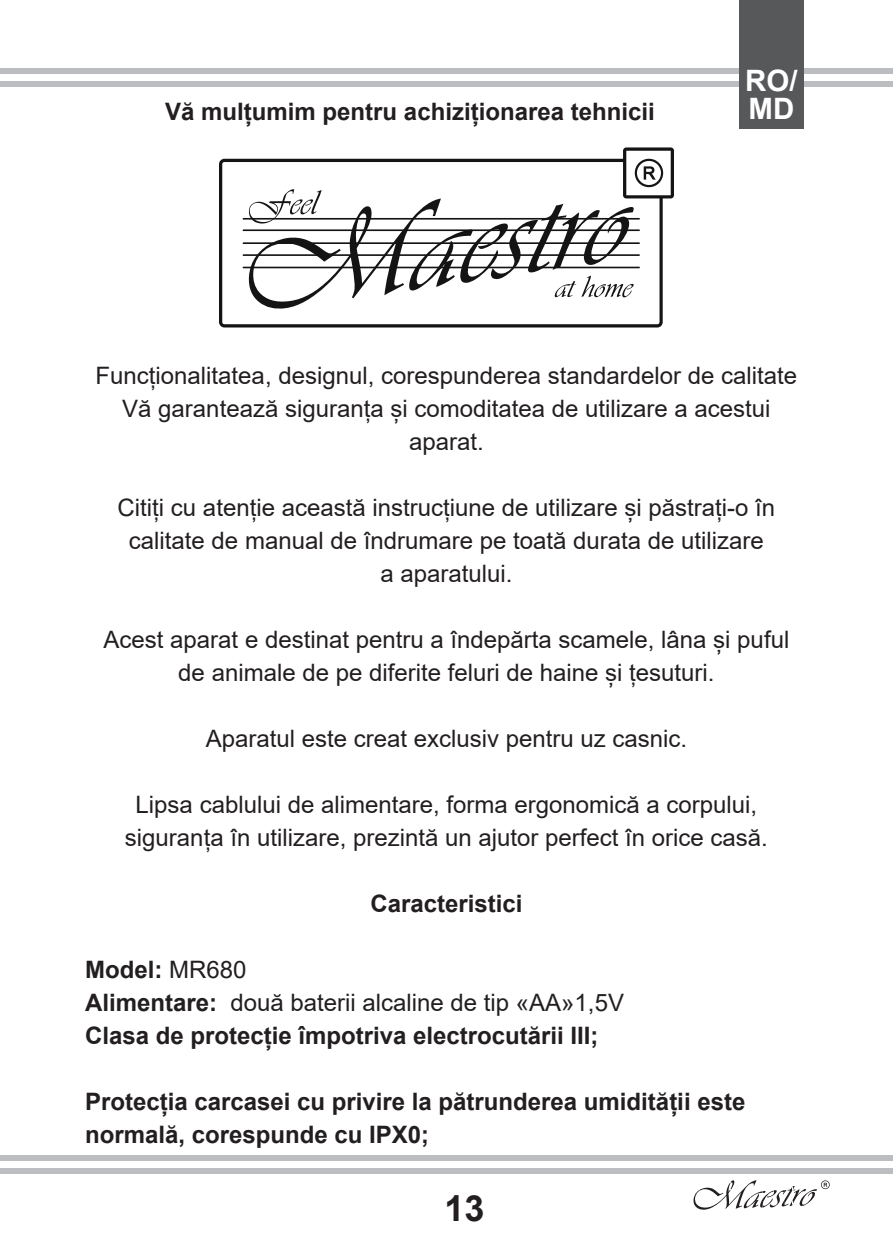
<style>
.page{position:relative;width:893px;height:1259px;background:#fff}
.page>*{position:absolute;margin:0;border:0;box-sizing:border-box;transform-origin:0 0}
.t1{font:700 36px "Arial";color:#231f20}
.t2{font:700 29.4px "Arial";color:#fff}
.t3{font:24px/33px "Arial";color:#231f20;text-align:center}
.t4{font:700 24px/33px "Arial";color:#231f20}
.s1{font-weight:400}
.s2{font-weight:700}
</style>
<div class="page">
<div style="left:0;top:68px;width:893px;height:6px;background:#bcbdc0"></div>
<div style="left:0;top:1155px;width:893px;height:5px;background:#bcbdc0"></div>
<div style="left:0;top:81px;width:893px;height:6px;background:#bcbdc0"></div>
<div style="left:0;top:1168px;width:893px;height:6px;background:#bcbdc0"></div>
<svg style="left:693px;top:1180px;width:137px;height:29px"></svg>
<div style="left:739px;top:0;width:65px;height:128px;background:#57585a"></div>
<svg style="left:219px;top:147px;width:455px;height:180px"></svg>
<svg style="left:248px;top:159px;width:415px;height:151px"></svg>
<p class="t4" style="left:165px;top:95px;width:491px">Vă mulțumim pentru achiziționarea tehnicii</p>
<p class="t2" style="left:745px;top:60px;width:54px">RO/</p>
<p class="t2" style="left:748px;top:88px;width:47px">MD</p>
<p class="t3" style="left:96px;top:358px;width:703px">Funcționalitatea, designul, corespunderea standardelor de calitate<br>Vă garantează siguranța și comoditatea de utilizare a acestui aparat.</p>
<p class="t3" style="left:118px;top:490px;width:659px">Citiți cu atenție această instrucțiune de utilizare și păstrați-o în calitate de manual de îndrumare pe toată durata de utilizare<br>a aparatului.</p>
<p class="t3" style="left:104px;top:622px;width:687px">Acest aparat e destinat pentru a îndepărta scamele, lâna și puful de animale de pe diferite feluri de haine și țesuturi.</p>
<p class="t3" style="left:206px;top:721px;width:483px">Aparatul este creat exclusiv pentru uz casnic.</p>
<p class="t3" style="left:125px;top:787px;width:644px">Lipsa cablului de alimentare, forma ergonomică a corpului, siguranța în utilizare, prezintă un ajutor perfect în orice casă.</p>
<p class="t4" style="left:370px;top:887px;width:154px">Caracteristici</p>
<p class="t4" style="left:85px;top:953px;width:163px">Model: <span class="s1">MR680</span></p>
<p class="t3" style="left:85px;top:985px;width:540px"><span class="s2">Alimentare:</span> două baterii alcaline de tip «АА»1,5V</p>
<p class="t4" style="left:85px;top:1019px;width:515px">Clasa de protecție împotriva electrocutării III;</p>
<p class="t4" style="left:85px;top:1085px;width:662px">Protecția carcasei cu privire la pătrunderea umidității este normală, corespunde cu IPX0;</p>
<h1 class="t1" style="left:444px;top:1183px;width:42px">13</h1>
</div>
